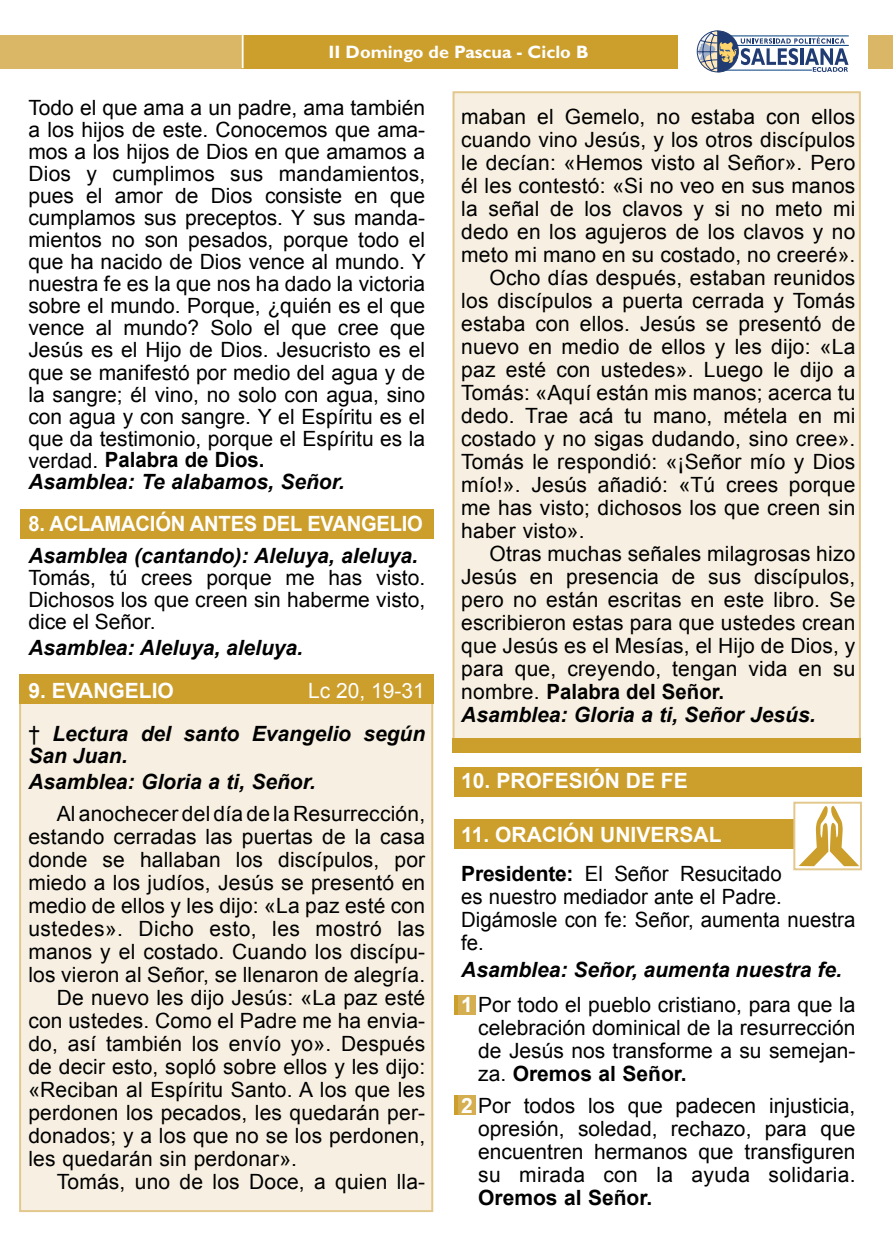
<style>
.page{position:relative;width:896px;height:1248px;background:#fff}
.page>*{position:absolute;margin:0;border:0;box-sizing:border-box;transform-origin:0 0}
.t1{font:21px/22px "Arial";letter-spacing:.01em;color:#000}
.t2{font:italic 700 21px/43px "Arial";color:#000;text-align:right}
.t3{font:700 21px/38.4px "Arial";color:#fff}
.t4{font:700 21px "Arial";color:#000}
.t5{font:700 21px "Arial";color:#fff;scale:.96 1}
.t6{font:700 18px "Gill Sans Std";color:#fff}
.s1{font-weight:700}
.s2{font-weight:700;font-style:italic}
.s3{font-weight:400}
.s4{font-weight:400;font-style:normal;color:#fff}
.s5{font-weight:400;font-style:normal}
.s6{color:#000}
.s7{font-weight:400;color:#000}
.s8{font-weight:700;color:#fff}
</style>
<div class="page">
<div style="left:454px;top:995px;width:18px;height:20px;background:#cc9e2c"></div>
<div style="left:458px;top:995px;width:18px;height:20px;background:#d5ae52"></div>
<div style="left:454px;top:1095px;width:18px;height:19px;background:#cc9e2c"></div>
<div style="left:458px;top:1095px;width:18px;height:19px;background:#d5ae52"></div>
<div style="left:20px;top:508px;width:413px;height:30px;background:#cc9e2c"></div>
<div style="left:454px;top:766px;width:408px;height:30px;background:#cc9e2c"></div>
<div style="left:454px;top:818px;width:408px;height:30px;background:#cc9e2c"></div>
<div style="left:20px;top:696px;width:412px;height:514px;background:#f7f0e2"></div>
<div style="left:453px;top:92px;width:407px;height:647px;background:#f7f0e2"></div>
<div style="left:452px;top:91px;width:409px;height:649px;border:2px solid #e3c88d"></div>
<div style="left:0;top:35px;width:893px;height:33px;background:#dab767"></div>
<div style="left:241px;top:35px;width:471px;height:33px;background:#cc9e2c"></div>
<hr style="left:242px;top:35px;width:2px;height:33px;background:#fff">
<div style="left:19px;top:674px;width:414px;height:30px;background:#cc9e2c"></div>
<div style="left:452px;top:738px;width:409px;height:14px;background:#cc9e2c"></div>
<div style="left:794px;top:802px;width:67px;height:67px;background:#fff"></div>
<div style="left:793px;top:801px;width:69px;height:69px;border:2px solid #e3c88d"></div>
<svg style="left:799px;top:805px;width:60px;height:61px"></svg>
<div style="left:678px;top:24px;width:189px;height:55px;background:#fff"></div>
<hr style="left:728px;top:45px;width:121px;height:1px;background:#003e7e">
<hr style="left:728px;top:36px;width:121px;height:1px;background:#003e7e">
<svg style="left:697px;top:30px;width:151px;height:42px"></svg>
<p class="t6" style="left:329px;top:41px;width:261px">II Domingo de Pascua - Ciclo B</p>
<p class="t1" style="left:28px;top:97px;width:399px">Todo el que ama a un padre, ama también a los hijos de este. Conocemos que ama&shy;mos a los hijos de Dios en que amamos a Dios y cumplimos sus mandamientos, pues el amor de Dios consiste en que cumplamos sus preceptos. Y sus manda&shy;mientos no son pesados, porque todo el que ha nacido de Dios vence al mundo. Y nuestra fe es la que nos ha dado la victoria sobre el mundo. Porque, ¿quién es el que vence al mundo? Solo el que cree que Jesús es el Hijo de Dios. Jesucristo es el que se manifestó por medio del agua y de la sangre; él vino, no solo con agua, sino con agua y con sangre. Y el Espíritu es el que da testimonio, porque el Espíritu es la verdad. <span class="s1">Palabra de Dios.<br></span><span class="s2">Asamblea: Te alabamos, Señor.</span></p>
<p class="t5" style="left:28px;top:510px;width:412px">8. ACLAMACIÓN ANTES DEL EVANGELIO</p>
<p class="t2" style="left:28px;top:535px;width:391px">Asamblea (cantando): Aleluya, aleluya.</p>
<p class="t1" style="left:28px;top:567px;width:398px;text-align:justify">Tomás, tú crees porque me has visto.<br>Dichosos los que creen sin haberme visto, dice el Señor.</p>
<p class="t2" style="left:28px;top:627px;width:276px">Asamblea: Aleluya, aleluya.</p>
<p class="t3" style="left:28px;top:672px;width:147px">9. EVANGELIO</p>
<p class="t1" style="left:461px;top:106px;width:396px">maban el Gemelo, no estaba con ellos</p>
<p class="t1" style="left:461px;top:129px;width:396px">cuando vino Jesús, y los otros discípulos</p>
<p class="t1" style="left:461px;top:152px;width:396px">le decían: «Hemos visto al Señor». Pero</p>
<p class="t1" style="left:461px;top:175px;width:396px">él les contestó: «Si no veo en sus manos</p>
<p class="t1" style="left:461px;top:198px;width:396px">la señal de los clavos y si no meto mi</p>
<p class="t1" style="left:461px;top:221px;width:395px">dedo en los agujeros de los clavos y no</p>
<p class="t1" style="left:461px;top:244px;width:396px">meto mi mano en su costado, no creeré».</p>
<p class="t1" style="left:489px;top:267px;width:367px">Ocho días después, estaban reunidos</p>
<p class="t1" style="left:461px;top:290px;width:396px">los discípulos a puerta cerrada y Tomás</p>
<p class="t1" style="left:461px;top:313px;width:395px">estaba con ellos. Jesús se presentó de</p>
<p class="t1" style="left:461px;top:336px;width:396px">nuevo en medio de ellos y les dijo: «La</p>
<p class="t1" style="left:461px;top:359px;width:395px">paz esté con ustedes». Luego le dijo a</p>
<p class="t1" style="left:461px;top:382px;width:396px">Tomás: «Aquí están mis manos; acerca tu</p>
<p class="t1" style="left:461px;top:405px;width:396px">dedo. Trae acá tu mano, métela en mi</p>
<p class="t1" style="left:461px;top:428px;width:396px">costado y no sigas dudando, sino cree».</p>
<p class="t1" style="left:461px;top:451px;width:396px">Tomás le respondió: «¡Señor mío y Dios</p>
<p class="t1" style="left:461px;top:474px;width:396px">mío!». Jesús añadió: «Tú crees porque</p>
<p class="t1" style="left:461px;top:497px;width:396px">me has visto; dichosos los que creen sin</p>
<p class="t1" style="left:461px;top:520px;width:125px">haber visto».</p>
<p class="t1" style="left:489px;top:543px;width:367px">Otras muchas señales milagrosas hizo</p>
<p class="t1" style="left:461px;top:566px;width:395px">Jesús en presencia de sus discípulos,</p>
<p class="t1" style="left:461px;top:589px;width:395px">pero no están escritas en este libro. Se</p>
<p class="t1" style="left:461px;top:612px;width:396px">escribieron estas para que ustedes crean</p>
<p class="t1" style="left:461px;top:635px;width:396px">que Jesús es el Mesías, el Hijo de Dios, y</p>
<p class="t1" style="left:461px;top:658px;width:396px">para que, creyendo, tengan vida en su</p>
<p class="t4" style="left:461px;top:678px;width:264px"><span class="s3">nombre.</span> Palabra del Señor.</p>
<p class="t2" style="left:461px;top:694px;width:356px">Asamblea: Gloria a ti, Señor Jesús.</p>
<p class="t2" style="left:28px;top:670px;width:398px"><span class="s4">Lc 20, 19-31<br></span><span class="s5">†</span> Lectura del santo Evangelio según</p>
<p class="t2" style="left:28px;top:743px;width:289px;line-height:26px;text-align:left">San Juan.<br>Asamblea: Gloria a ti, Señor.</p>
<p class="t1" style="left:57px;top:802px;width:370px">Al anochecer del día de la Resurrección,</p>
<p class="t1" style="left:28px;top:825px;width:398px">estando cerradas las puertas de la casa</p>
<p class="t1" style="left:28px;top:848px;width:398px">donde se hallaban los discípulos, por</p>
<p class="t1" style="left:28px;top:871px;width:398px">miedo a los judíos, Jesús se presentó en</p>
<p class="t1" style="left:28px;top:894px;width:398px">medio de ellos y les dijo: «La paz esté con</p>
<p class="t1" style="left:28px;top:917px;width:398px">ustedes». Dicho esto, les mostró las</p>
<p class="t1" style="left:28px;top:940px;width:398px">manos y el costado. Cuando los discípu-</p>
<p class="t1" style="left:28px;top:963px;width:398px">los vieron al Señor, se llenaron de alegría.</p>
<p class="t1" style="left:57px;top:986px;width:370px">De nuevo les dijo Jesús: «La paz esté</p>
<p class="t1" style="left:28px;top:1009px;width:398px">con ustedes. Como el Padre me ha envia-</p>
<p class="t1" style="left:28px;top:1032px;width:398px">do, así también los envío yo». Después</p>
<p class="t1" style="left:28px;top:1055px;width:398px">de decir esto, sopló sobre ellos y les dijo:</p>
<p class="t1" style="left:28px;top:1078px;width:398px">«Reciban al Espíritu Santo. A los que les</p>
<p class="t1" style="left:28px;top:1101px;width:398px">perdonen los pecados, les quedarán per-</p>
<p class="t1" style="left:28px;top:1124px;width:398px">donados; y a los que no se los perdonen,</p>
<p class="t1" style="left:28px;top:1147px;width:270px">les quedarán sin perdonar».</p>
<p class="t1" style="left:57px;top:1170px;width:370px">Tomás, uno de los Doce, a quien lla-</p>
<p class="t3" style="left:461px;top:762px;width:228px">10. PROFESIÓN DE FE</p>
<p class="t3" style="left:461px;top:816px;width:322px">11. ORACIÓN UNIVERSAL<br><span class="s6">Presidente:</span> <span class="s7">El Señor Resucitado</span></p>
<p class="t1" style="left:461px;top:884px;width:396px;line-height:23px">es nuestro mediador ante el Padre.<br>Digámosle con fe: Señor, aumenta nuestra fe.</p>
<p class="t1" style="left:461px;top:951px;width:396px;line-height:35.4px"><span class="s2">Asamblea: Señor, aumenta nuestra fe.</span><span class="s8">1<br>1</span> Por todo el pueblo cristiano, para que la</p>
<p class="t1" style="left:478px;top:1016px;width:379px;line-height:23px;text-align:justify">celebración dominical de la resurrección de Jesús nos transforme a su semejan&shy;za. <span class="s1">Oremos al Señor.</span></p>
<p class="t1" style="left:478px;top:1093px;width:379px;line-height:23px;text-align:justify;text-indent:-17px"><span class="s8">2</span> Por todos los que padecen injusticia, opresión, soledad, rechazo, para que encuentren hermanos que transfiguren su mirada con la ayuda solidaria.</p>
<p class="t4" style="left:478px;top:1183px;width:175px">Oremos al Señor.</p>
</div>
